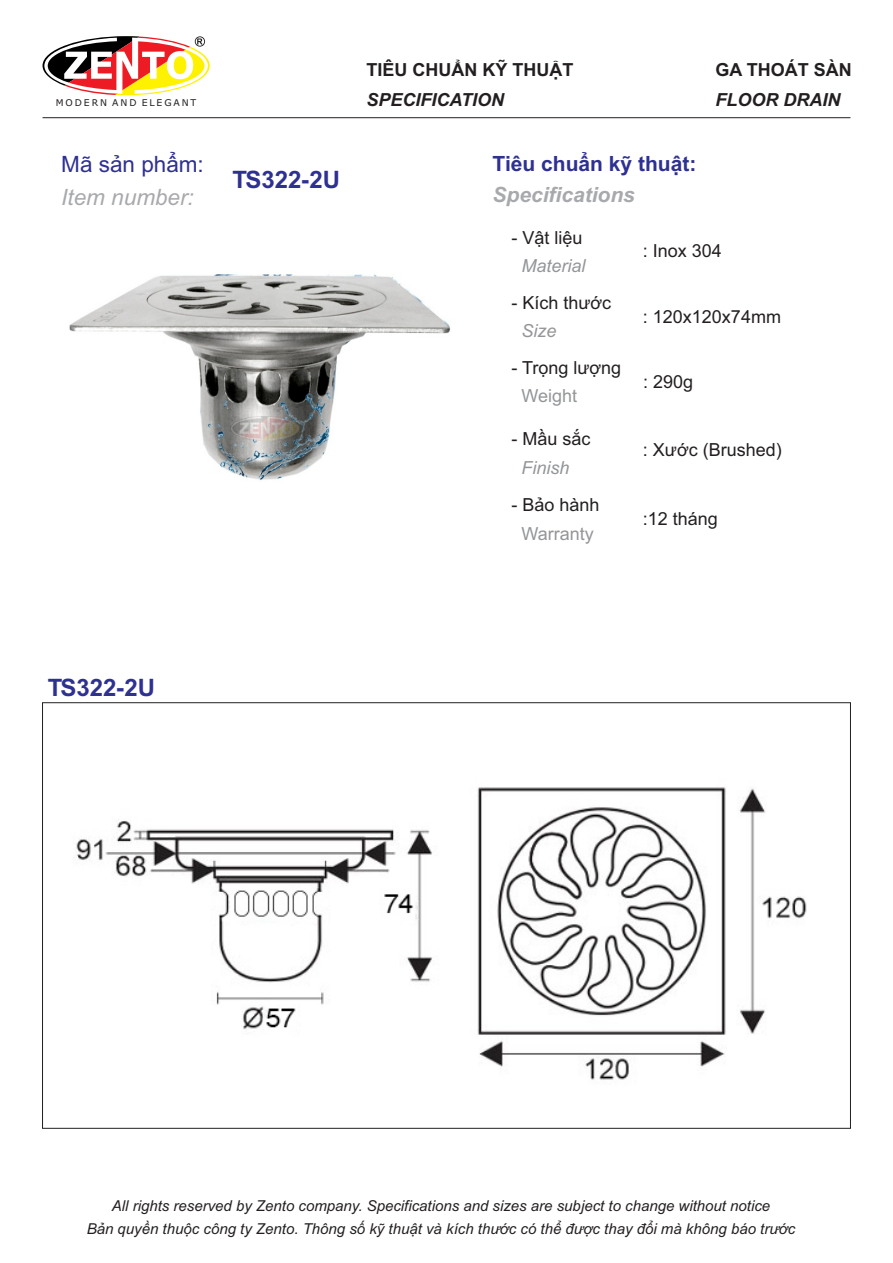
<style>
.page{position:relative;width:893px;height:1263px;background:#fff}
.page>*{position:absolute;margin:0;border:0;box-sizing:border-box;transform-origin:0 0}
.t1{font:24px "Vn Arial H Bold";color:#2e3092}
.t2{font:italic 22.5px "Arial";color:#a7a9ac}
.t3{font:22.5px "Arial";color:#2e3092}
.t4{font:700 21px "Arial";color:#2e3092}
.t5{font:italic 700 21px "Arial";color:#a7a9ac}
.t6{font:18px "Arial";color:#231f20}
.t7{font:700 18px "Arial";color:#231f20}
.t8{font:italic 700 18px "Arial";color:#231f20}
.t9{font:italic 18px "Arial";color:#939598}
.t10{font:18px "Arial";color:#939598}
.t11{font:italic 15px/22.8px "Arial";color:#231f20;text-align:center}
.t12{font:9.3px "Verdana";letter-spacing:.205em;color:#231f20}
</style>
<div class="page">
<svg style="left:43px;top:36px;width:167px;height:59px"></svg>
<hr style="left:43px;top:117px;width:807px;height:1px;background:#231f20">
<img style="left:73px;top:787px;width:734px;height:293px">
<img style="left:69px;top:274px;width:381px;height:207px">
<p class="t12" style="left:56px;top:99px;width:142px">MODERN AND ELEGANT</p>
<h2 class="t3" style="left:61px;top:156px;width:144px">Mã sản phẩm:</h2>
<h2 class="t2" style="left:61px;top:188px;width:134px">Item number:</h2>
<h1 class="t1" style="left:233px;top:165px;width:109px">Ts322-2U</h1>
<p class="t7" style="left:367px;top:63px;width:208px">TIÊU CHUẨN KỸ THUẬT</p>
<p class="t8" style="left:367px;top:93px;width:139px">SPECIFICATION</p>
<h3 class="t4" style="left:493px;top:155px;width:205px">Tiêu chuẩn kỹ thuật:</h3>
<h3 class="t5" style="left:493px;top:186px;width:144px">Specifications</h3>
<p class="t7" style="left:716px;top:62px;width:138px">GA THOÁT SÀN</p>
<p class="t8" style="left:716px;top:93px;width:126px">FLOOR DRAIN</p>
<p class="t6" style="left:511px;top:231px;width:73px">- Vật liệu</p>
<p class="t9" style="left:521px;top:259px;width:66px">Material</p>
<p class="t6" style="left:511px;top:296px;width:101px">- Kích thước</p>
<p class="t9" style="left:521px;top:324px;width:37px">Size</p>
<p class="t6" style="left:511px;top:361px;width:111px">- Trọng lượng</p>
<p class="t10" style="left:521px;top:389px;width:57px">Weight</p>
<p class="t6" style="left:511px;top:432px;width:81px">- Mầu sắc</p>
<p class="t9" style="left:521px;top:461px;width:50px">Finish</p>
<p class="t6" style="left:511px;top:498px;width:90px">- Bảo hành</p>
<p class="t10" style="left:521px;top:526px;width:74px">Warranty</p>
<p class="t6" style="left:643px;top:244px;width:81px">: Inox 304</p>
<p class="t6" style="left:643px;top:310px;width:140px">: 120x120x74mm</p>
<p class="t6" style="left:643px;top:375px;width:52px">: 290g</p>
<p class="t6" style="left:643px;top:443px;width:140px">: Xước (Brushed)</p>
<p class="t6" style="left:643px;top:512px;width:77px">:12 tháng</p>
<h1 class="t1" style="left:48px;top:673px;width:109px">Ts322-2U</h1>
<p class="t11" style="left:87px;top:1195px;width:710px">All rights reserved by Zento company. Specifications and sizes are subject to change without notice<br>Bản quyền thuộc công ty Zento. Thông số kỹ thuật và kích thước có thể được thay đổi mà không báo trước</p>
</div>
